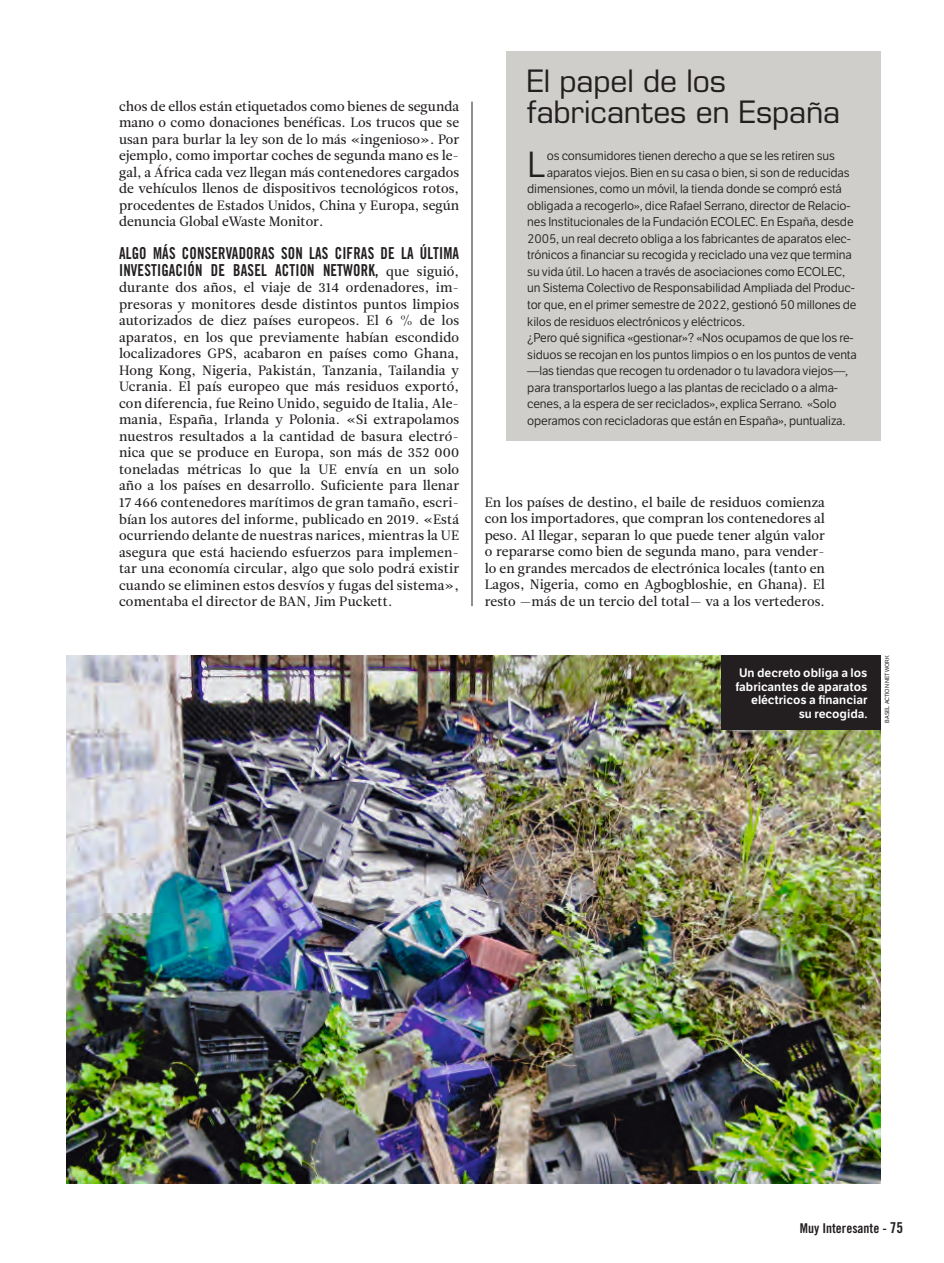
<style>
.page{position:relative;width:944px;height:1263px;background:#fff}
.page>*{position:absolute;margin:0;border:0;box-sizing:border-box;transform-origin:0 0}
.REC_TEXTO_CAPI_2018{font:35.25px "LFT Etica";color:#231f20}
.REC_TITULO_2018{font:30px/31.5px "Eurostile";letter-spacing:-.005em;color:#231f20}
.TEXTO_GENERAL_2018_S{font:16.5px/16.5px "Trade Gothic Bold Cond Twenty";letter-spacing:.01em;color:#231f20;scale:.9 1}
.TEXTO_GENERAL_2018_S-2{font:13.5px/16.5px "Leitura News Roman 2";color:#231f20;text-align:justify}
.PIE_BLANCO_2018{font:13.5px "Trade Gothic Bold Cond Twenty";color:#231f20}
.REC_TEXTO_CAPI_2018-2{font:12.3px/16.5px "LFT Etica";letter-spacing:-.01em;color:#231f20}
.PIE_BLANCO_2018-2{font:600 12px/13.5px "LFT Etica";color:#fff;text-align:right}
.CREDITO_NEGRO_2018{font:5.7px "LFT Etica";color:#231f20}
.s1{font-family:"Leitura News Roman 2";font-size:13.5px}
.s2{font-size:15px}
</style>
<div class="page">
<hr style="left:472px;top:102px;width:1px;height:504px;background:#231f20">
<div style="left:506px;top:52px;width:374px;height:389px;background:#cfcecb"></div>
<img style="left:67px;top:655px;width:813px;height:528px">
<div style="left:721px;top:655px;width:159px;height:75px;background:#231f20"></div>
<p class="TEXTO_GENERAL_2018_S-2" style="left:119px;top:98px;width:342px">chos de ellos están etiquetados como bienes de segunda mano o como donaciones benéficas. Los trucos que se usan para burlar la ley son de lo más «ingenioso». Por ejemplo, como importar coches de segunda mano es le&shy;gal, a África cada vez llegan más contenedores cargados de vehículos llenos de dispositivos tecnológicos rotos, procedentes de Estados Unidos, China y Europa, según denuncia Global eWaste Monitor.</p>
<p class="TEXTO_GENERAL_2018_S" style="left:119px;top:245px;width:379px">ALGO MÁS CONSERVADORAS SON LAS CIFRAS DE LA ÚLTIMA<br>INVESTIGACIÓN DE BASEL ACTION NETWORK, <span class="s1">que siguió,</span></p>
<p class="TEXTO_GENERAL_2018_S-2" style="left:119px;top:280px;width:342px">durante dos años, el viaje de 314 ordenadores, im&shy;presoras y monitores desde distintos puntos limpios autorizados de diez países europeos. El 6 % de los aparatos, en los que previamente habían escondido localizadores GPS, acabaron en países como Ghana, Hong Kong, Nigeria, Pakistán, Tanzania, Tailandia y Ucrania. El país europeo que más residuos exportó, con diferencia, fue Reino Unido, seguido de Italia, Ale&shy;mania, España, Irlanda y Polonia. «Si extrapolamos nuestros resultados a la cantidad de basura electró&shy;nica que se produce en Europa, son más de 352 000 toneladas métricas lo que la UE envía en un solo año a los países en desarrollo. Suficiente para llenar 17 466 contenedores marítimos de gran tamaño, escri&shy;bían los autores del informe, publicado en 2019. «Está ocurriendo delante de nuestras narices, mientras la UE asegura que está haciendo esfuerzos para implemen&shy;tar una economía circular, algo que solo podrá existir cuando se eliminen estos desvíos y fugas del sistema», comentaba el director de BAN, Jim Puckett.</p>
<p class="REC_TITULO_2018" style="left:527px;top:65px;width:314px">El papel de los fabricantes en España</p>
<p class="REC_TEXTO_CAPI_2018" style="left:527px;top:144px;width:20px">L</p>
<p class="REC_TEXTO_CAPI_2018-2" style="left:547px;top:148px;width:290px">os consumidores tienen derecho a que se les retiren sus</p>
<p class="REC_TEXTO_CAPI_2018-2" style="left:547px;top:165px;width:304px">aparatos viejos. Bien en su casa o bien, si son de reducidas</p>
<p class="REC_TEXTO_CAPI_2018-2" style="left:527px;top:181px;width:316px">dimensiones, como un móvil, la tienda donde se compró está</p>
<p class="REC_TEXTO_CAPI_2018-2" style="left:527px;top:198px;width:325px">obligada a recogerlo», dice Rafael Serrano, director de Relacio-</p>
<p class="REC_TEXTO_CAPI_2018-2" style="left:527px;top:214px;width:328px">nes Institucionales de la Fundación ECOLEC. En España, desde</p>
<p class="REC_TEXTO_CAPI_2018-2" style="left:527px;top:231px;width:325px">2005, un real decreto obliga a los fabricantes de aparatos elec-</p>
<p class="REC_TEXTO_CAPI_2018-2" style="left:527px;top:247px;width:326px">trónicos a financiar su recogida y reciclado una vez que termina</p>
<p class="REC_TEXTO_CAPI_2018-2" style="left:527px;top:264px;width:319px">su vida útil. Lo hacen a través de asociaciones como ECOLEC,</p>
<p class="REC_TEXTO_CAPI_2018-2" style="left:527px;top:280px;width:329px">un Sistema Colectivo de Responsabilidad Ampliada del Produc-</p>
<p class="REC_TEXTO_CAPI_2018-2" style="left:527px;top:297px;width:331px">tor que, en el primer semestre de 2022, gestionó 50 millones de</p>
<p class="REC_TEXTO_CAPI_2018-2" style="left:527px;top:313px;width:219px">kilos de residuos electrónicos y eléctricos.</p>
<p class="REC_TEXTO_CAPI_2018-2" style="left:527px;top:330px;width:331px">¿Pero qué significa «gestionar»? «Nos ocupamos de que los re&shy;siduos se recojan en los puntos limpios o en los puntos de venta —las tiendas que recogen tu ordenador o tu lavadora viejos—, para transportarlos luego a las plantas de reciclado o a alma&shy;cenes, a la espera de ser reciclados», explica Serrano. «Solo operamos con recicladoras que están en España», puntualiza.</p>
<p class="TEXTO_GENERAL_2018_S-2" style="left:485px;top:494px;width:342px">En los países de destino, el baile de residuos comienza con los importadores, que compran los contenedores al peso. Al llegar, separan lo que puede tener algún valor o repararse como bien de segunda mano, para vender&shy;lo en grandes mercados de electrónica locales (tanto en Lagos, Nigeria, como en Agbogbloshie, en Ghana). El resto —más de un tercio del total— va a los vertederos.</p>
<p class="PIE_BLANCO_2018-2" style="left:735px;top:666px;width:134px">Un decreto obliga a los fabricantes de aparatos eléctricos a financiar su recogida.</p>
<p class="CREDITO_NEGRO_2018" style="left:884px;top:723px;width:69px;rotate:-90deg">BASEL ACTION NETWORK</p>
<p class="PIE_BLANCO_2018" style="left:800px;top:1220px;width:105px">Muy Interesante - <span class="s2">75</span></p>
</div>
